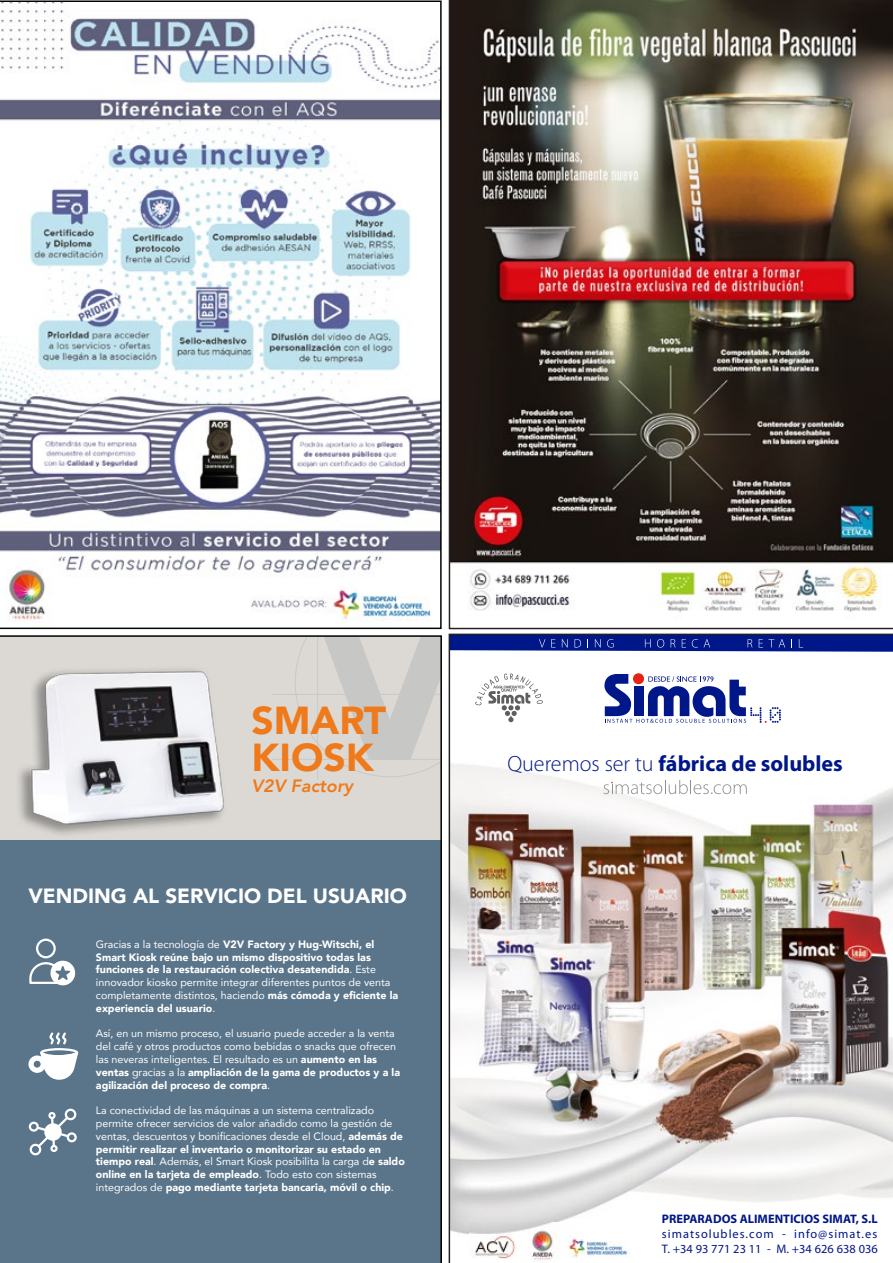
<style>
.page{position:relative;width:893px;height:1263px;background:#fff}
.page>*{position:absolute;margin:0;border:0;box-sizing:border-box;transform-origin:0 0}
.t1{font:900 38.85px/37.3px "Avenir";color:#ef7a1b}
.t2{font:700 22.05px "Myriad Pro";color:#001789}
.t3{font:900 20.55px "Avenir";color:#fff}
.t4{font:italic 800 17.85px "Avenir";color:#ef7a1b}
.t5{font:12.3px/14.9px "Myriad Pro";letter-spacing:.085em;color:#001789}
.t6{font:700 12.3px "Myriad Pro";color:#001789}
.t7{font:10.65px/12.8px "Avenir";color:#fff}
.t8{font:900 10.65px/12.8px "Avenir";color:#fff}
.s1{font-weight:400}
.s2{font-weight:900}
.s3{font-weight:300}
</style>
<div class="page">
<svg style="left:0;top:635px;width:442px;height:628px;background:#80919e"></svg>
<svg style="left:0;top:1px;width:442px;height:628px"></svg>
<img style="left:449px;top:0;width:444px;height:629px">
<img style="left:449px;top:634px;width:444px;height:629px">
<h1 class="t1" style="left:251px;top:700px;width:136px">SMART<br>KIOSK</h1>
<h3 class="t4" style="left:251px;top:776px;width:103px">V2V Factory</h3>
<h3 class="t3" style="left:28px;top:878px;width:380px">VENDING AL SERVICIO DEL USUARIO</h3>
<p class="t8" style="left:96px;top:937px;width:304px"><span class="s1">Gracias a la tecnología de</span> V2V Factory y Hug-Witschi, el Smart Kiosk reúne bajo un mismo dispositivo todas las funciones de la restauración colectiva desatendida<span class="s1">. Este innovador kiosko permite integrar diferentes puntos de venta completamente distintos, haciendo</span> más cómoda y eficiente la experiencia del usuario<span class="s1">.</span></p>
<p class="t7" style="left:96px;top:1027px;width:306px">Así, en un mismo proceso, el usuario puede acceder a la venta del café y otros productos como bebidas o snacks que ofrecen las neveras inteligentes. El resultado es un <span class="s2">aumento en las ventas</span> gracias a la <span class="s2">ampliación de la gama de productos y a la agilización del proceso de compra</span>.</p>
<p class="t7" style="left:96px;top:1104px;width:310px">La conectividad de las máquinas a un sistema centralizado permite ofrecer servicios de valor añadido como la gestión de ventas, descuentos y bonificaciones desde el Cloud, <span class="s2">además de permitir realizar el inventario o monitorizar su estado en tiempo real</span>. Además, el Smart Kiosk posibilita la carga d<span class="s2">e saldo online en la tarjeta de empleado</span>. Todo esto con sistemas integrados de <span class="s2">pago mediante tarjeta bancaria, móvil o chip</span>.</p>
<h2 class="t2" style="left:507px;top:749px;width:337px"><span class="s3">Queremos ser tu</span> fábrica de solubles</h2>
<p class="t6" style="left:662px;top:1211px;width:217px">PREPARADOS ALIMENTICIOS SIMAT, S.L</p>
<p class="t5" style="left:662px;top:1226px;width:217px">simatsolubles.com - info@simat.es<br>T. +34 93 771 23 11 - M. +34 626 638 036</p>
</div>
